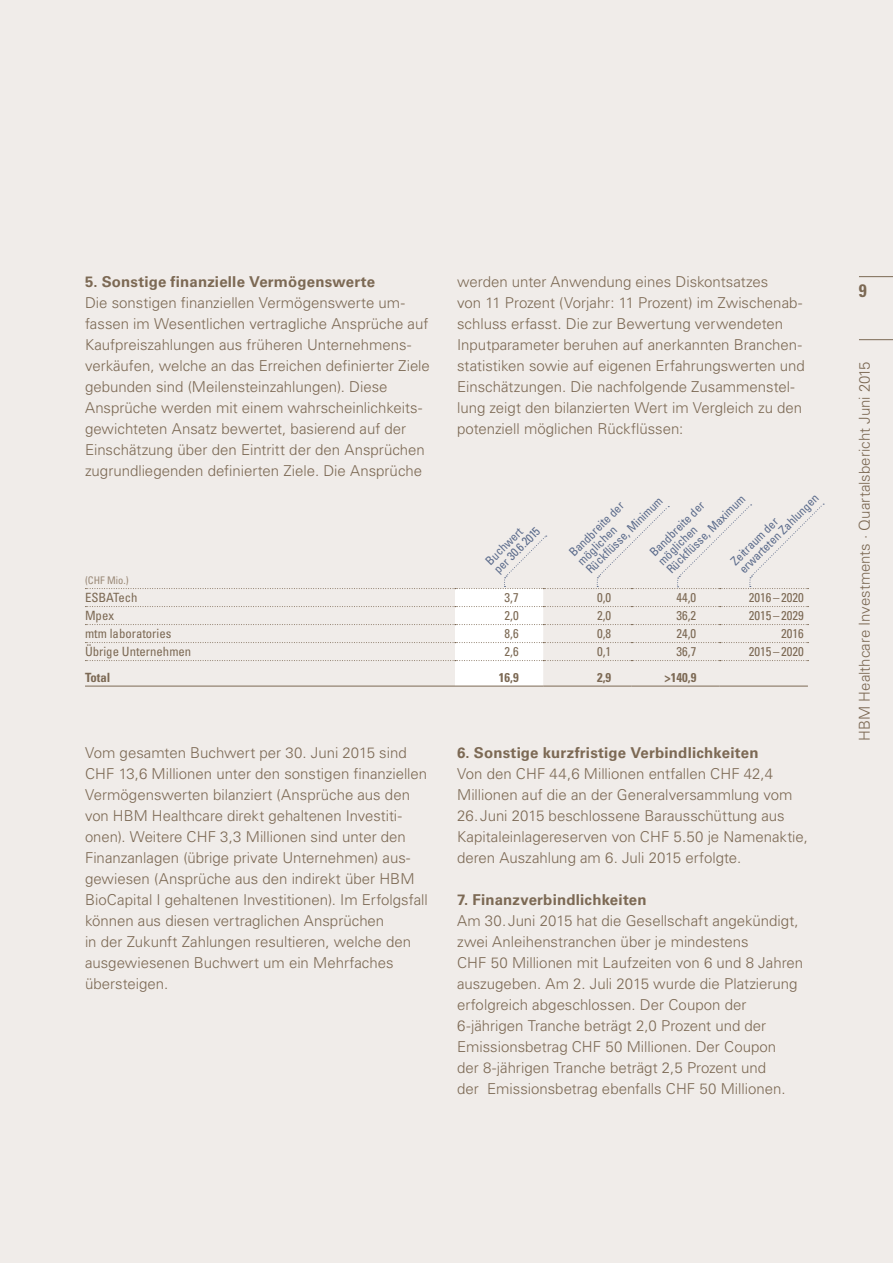
<style>
.page{position:relative;width:893px;height:1263px;background:#f0ece9}
.page>*{position:absolute;margin:0;border:0;box-sizing:border-box;transform-origin:0 0}
.t1{font:700 condensed 18px "Univers LT Std";color:#7c6954}
.t2{font:300 15px/21px "Univers LT Std";color:#7c6954}
.t3{font:700 15px "Univers LT Std";letter-spacing:.01em;color:#7c6954}
.t4{font:condensed 12.75px "Univers LT Std";color:#7c6954}
.t5{font:700 condensed 12.75px "Univers LT Std";color:#7c6954}
.t6{font:condensed 12px/12px "Univers LT Std";color:#5b6b8b}
.t7{font:condensed 10.5px "Univers LT Std";color:#9a8977}
</style>
<div class="page">
<hr style="left:859px;top:339px;width:34px;height:1px;background:#7c6954">
<hr style="left:859px;top:276px;width:34px;height:1px;background:#7c6954">
<svg style="left:85px;top:504px;width:739px;height:182px"></svg>
<hr style="left:85px;top:686px;width:370px;height:1px;background:#7c6954">
<hr style="left:455px;top:686px;width:88px;height:1px;background:#7c6954">
<hr style="left:543px;top:686px;width:88px;height:1px;background:#7c6954">
<hr style="left:631px;top:686px;width:89px;height:1px;background:#7c6954">
<hr style="left:720px;top:686px;width:88px;height:1px;background:#7c6954">
<p class="t3" style="left:85px;top:273px;width:292px">5. Sonstige finanzielle Vermögenswerte</p>
<p class="t2" style="left:85px;top:292px;width:346px">Die sonstigen finanziellen Vermögenswerte um&shy;fassen im Wesentlichen vertragliche Ansprüche auf Kaufpreiszahlungen aus früheren Unternehmens&shy;verkäufen, welche an das Erreichen definierter Ziele gebunden sind (Meilensteinzahlungen). Diese Ansprüche werden mit einem wahrscheinlichkeits&shy;gewichteten Ansatz bewertet, basierend auf der Einschätzung über den Eintritt der den Ansprüchen zugrundliegenden definierten Ziele. Die Ansprüche</p>
<p class="t2" style="left:457px;top:271px;width:349px">werden unter Anwendung eines Diskontsatzes<br>von 11 Prozent (Vorjahr: 11 Prozent) im Zwischenab&shy;schluss erfasst. Die zur Bewertung verwendeten Inputparameter beruhen auf anerkannten Branchen&shy;statistiken sowie auf eigenen Erfahrungswerten und Einschätzungen. Die nachfolgende Zusammenstel&shy;lung zeigt den bilanzierten Wert im Vergleich zu den potenziell möglichen Rückflüssen:</p>
<p class="t6" style="left:728px;top:558px;width:108px;rotate:-45deg">Zeitraum der erwarteten Zahlungen</p>
<p class="t6" style="left:647px;top:550px;width:107px;rotate:-45deg">Bandbreite der möglichen<br>Rückfl üsse, Maximum</p>
<p class="t6" style="left:567px;top:550px;width:104px;rotate:-45deg">Bandbreite der möglichen<br>Rückfl üsse, Minimum</p>
<p class="t6" style="left:483px;top:558px;width:61px;rotate:-45deg">Buchwert per 30.6.2015</p>
<p class="t7" style="left:85px;top:574px;width:45px">(CHF Mio.)</p>
<p class="t4" style="left:85px;top:590px;width:54px">ESBATech</p>
<p class="t4" style="left:505px;top:590px;width:16px">3,7</p>
<p class="t4" style="left:597px;top:590px;width:16px">0,0</p>
<p class="t4" style="left:676px;top:590px;width:21px">44,0</p>
<p class="t4" style="left:749px;top:590px;width:56px">2016 –2020</p>
<p class="t4" style="left:85px;top:608px;width:31px">Mpex</p>
<p class="t4" style="left:505px;top:608px;width:16px">2,0</p>
<p class="t4" style="left:597px;top:608px;width:16px">2,0</p>
<p class="t4" style="left:676px;top:608px;width:21px">36,2</p>
<p class="t4" style="left:749px;top:608px;width:56px">2015 –2029</p>
<p class="t4" style="left:85px;top:626px;width:88px">mtm laboratories</p>
<p class="t4" style="left:505px;top:626px;width:16px">8,6</p>
<p class="t4" style="left:597px;top:626px;width:16px">0,8</p>
<p class="t4" style="left:676px;top:626px;width:21px">24,0</p>
<p class="t4" style="left:781px;top:626px;width:24px">2016</p>
<p class="t4" style="left:85px;top:644px;width:108px">Übrige Unternehmen</p>
<p class="t4" style="left:505px;top:644px;width:16px">2,6</p>
<p class="t4" style="left:597px;top:644px;width:16px">0,1</p>
<p class="t4" style="left:676px;top:644px;width:21px">36,7</p>
<p class="t4" style="left:749px;top:644px;width:56px">2015 –2020</p>
<p class="t5" style="left:85px;top:669px;width:27px">Total</p>
<p class="t5" style="left:499px;top:669px;width:21px">16,9</p>
<p class="t5" style="left:597px;top:669px;width:16px">2,9</p>
<p class="t5" style="left:664px;top:669px;width:33px">&gt;140,9</p>
<p class="t2" style="left:85px;top:742px;width:344px">Vom gesamten Buchwert per 30. Juni 2015 sind CHF 13,6 Millionen unter den sonstigen finanziellen Vermögenswerten bilanziert (Ansprüche aus den von HBM Healthcare direkt gehaltenen Investiti&shy;onen). Weitere CHF 3,3 Millionen sind unter den Finanzanlagen (übrige private Unternehmen) aus&shy;gewiesen (Ansprüche aus den indirekt über HBM BioCapital I gehaltenen Investitionen). Im Erfolgsfall können aus diesen vertraglichen Ansprüchen<br>in der Zukunft Zahlungen resultieren, welche den ausgewiesenen Buchwert um ein Mehrfaches übersteigen.</p>
<p class="t3" style="left:457px;top:744px;width:303px">6. Sonstige kurzfristige Verbindlichkeiten</p>
<p class="t2" style="left:457px;top:763px;width:337px">Von den CHF 44,6 Millionen entfallen CHF 42,4<br>Millionen auf die an der Generalversammlung vom</p>
<p class="t2" style="left:457px;top:805px;width:352px">26. Juni 2015 beschlossene Barausschüttung aus<br>Kapitaleinlagereserven von CHF 5.50 je Namenaktie, deren Auszahlung am 6. Juli 2015 erfolgte.</p>
<p class="t3" style="left:457px;top:891px;width:191px">7. Finanzverbindlichkeiten</p>
<p class="t2" style="left:457px;top:910px;width:347px">Am 30.Juni 2015 hat die Gesellschaft angekündigt, zwei Anleihenstranchen über je mindestens<br>CHF 50 Millionen mit Laufzeiten von 6 und 8 Jahren auszugeben. Am 2. Juli 2015 wurde die Platzierung erfolgreich abgeschlossen. Der Coupon der 6-jährigen Tranche beträgt 2,0 Prozent und der Emissionsbetrag CHF 50 Millionen. Der Coupon<br>der 8-jährigen Tranche beträgt 2,5 Prozent und<br>der Emissionsbetrag ebenfalls CHF 50 Millionen.</p>
<p class="t1" style="left:859px;top:280px;width:9px">9</p>
<p class="t2" style="left:854px;top:741px;width:381px;rotate:-90deg">HBM Healthcare Investments · Quartalsbericht Juni 2015</p>
</div>
